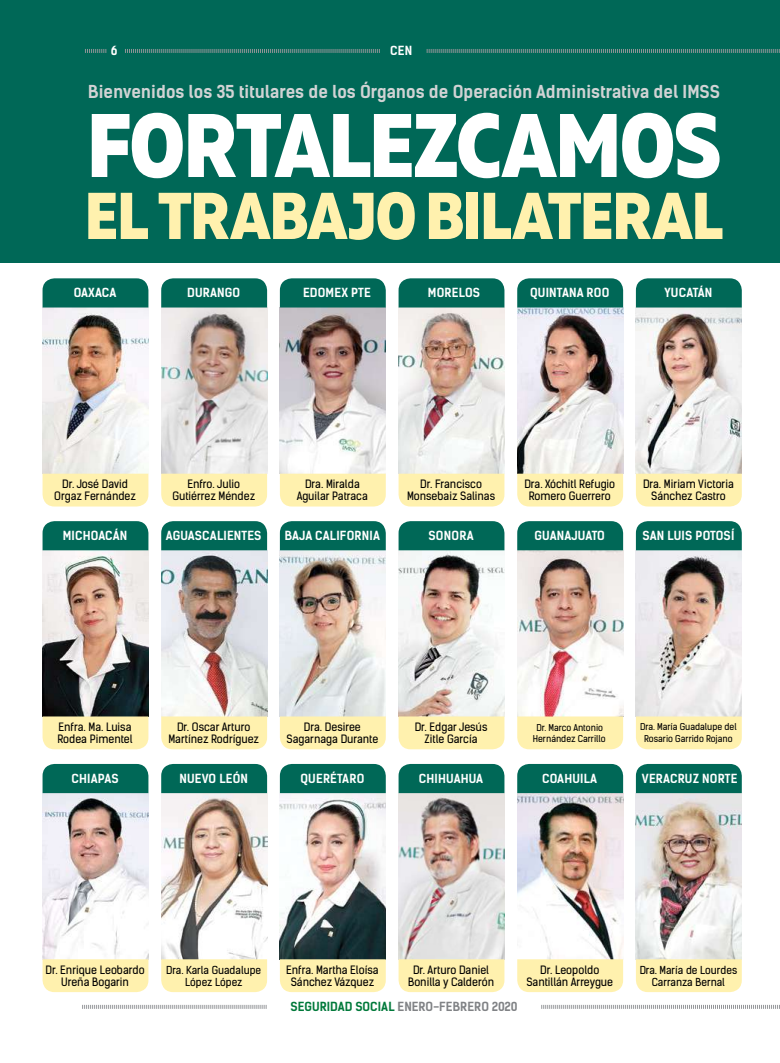
<style>
.page{position:relative;width:780px;height:1063px;background:#fff}
.page>*{position:absolute;margin:0;border:0;box-sizing:border-box;transform-origin:0 0}
.t1{font:800 90px "Muller Narrow";letter-spacing:-.015em;color:#fff}
.t2{font:800 66px "Muller Narrow";letter-spacing:-.01em;color:#fff1ae}
.t3{font:700 17px "Kelson Sans";color:#d1d3d4}
.t4{font:700 12px "Kelson Sans";letter-spacing:.015em;color:#fff}
.t5{font:700 12px "Kelson Sans";letter-spacing:-.005em;color:#808285}
.t6{font:700 12px "Kelson Sans";color:#00793a}
.t7{font:11px/12px "Kelson Sans";color:#000;text-align:center}
.t8{font:10.5px/12px "Kelson Sans";color:#000;text-align:center}
.t9{font:9px/10.8px "Kelson Sans";color:#000;text-align:center}
.s1{color:#00793a}
</style>
<div class="page">
<div style="left:0;top:0;width:780px;height:263px;background:#006857"></div>
<svg style="left:426px;top:49px;width:354px;height:4px"></svg>
<svg style="left:82px;top:1004px;width:698px;height:5px"></svg>
<div style="left:267px;top:999px;width:274px;height:15px;background:#fff"></div>
<svg style="left:85px;top:49px;width:21px;height:4px"></svg>
<svg style="left:125px;top:49px;width:255px;height:4px"></svg>
<img style="left:43px;top:308px;width:105px;height:166px">
<div style="left:43px;top:474px;width:105px;height:33px;background:#fff1ae"></div>
<svg style="left:43px;top:278px;width:105px;height:30px;background:#0a6e5e"></svg>
<img style="left:161px;top:308px;width:106px;height:166px">
<div style="left:161px;top:474px;width:106px;height:33px;background:#fff1ae"></div>
<svg style="left:161px;top:278px;width:106px;height:30px;background:#0b6e5e"></svg>
<img style="left:280px;top:308px;width:106px;height:166px">
<div style="left:280px;top:474px;width:106px;height:33px;background:#fff1ae"></div>
<svg style="left:280px;top:278px;width:106px;height:30px;background:#0b6e5d"></svg>
<img style="left:398px;top:308px;width:106px;height:166px">
<div style="left:398px;top:474px;width:106px;height:33px;background:#fff1ae"></div>
<svg style="left:398px;top:278px;width:106px;height:30px;background:#0c6f5e"></svg>
<img style="left:517px;top:308px;width:106px;height:166px">
<div style="left:517px;top:474px;width:106px;height:33px;background:#fff1ae"></div>
<svg style="left:517px;top:278px;width:106px;height:30px;background:#0b6e5e"></svg>
<img style="left:636px;top:308px;width:105px;height:166px">
<div style="left:636px;top:474px;width:105px;height:33px;background:#fff1ae"></div>
<svg style="left:636px;top:278px;width:105px;height:30px;background:#0a6e5d"></svg>
<img style="left:43px;top:550px;width:105px;height:166px">
<div style="left:43px;top:716px;width:105px;height:33px;background:#fff1ae"></div>
<div style="left:43px;top:521px;width:105px;height:29px;background:#006857"></div>
<img style="left:161px;top:550px;width:106px;height:166px">
<div style="left:161px;top:716px;width:106px;height:33px;background:#fff1ae"></div>
<div style="left:161px;top:521px;width:106px;height:29px;background:#006857"></div>
<img style="left:280px;top:550px;width:106px;height:166px">
<div style="left:280px;top:716px;width:106px;height:33px;background:#fff1ae"></div>
<div style="left:280px;top:521px;width:106px;height:29px;background:#006857"></div>
<img style="left:398px;top:550px;width:106px;height:166px">
<div style="left:398px;top:716px;width:106px;height:33px;background:#fff1ae"></div>
<div style="left:398px;top:521px;width:106px;height:29px;background:#006857"></div>
<img style="left:517px;top:550px;width:106px;height:166px">
<div style="left:517px;top:716px;width:106px;height:33px;background:#fff1ae"></div>
<div style="left:517px;top:521px;width:106px;height:29px;background:#006857"></div>
<img style="left:636px;top:550px;width:105px;height:166px">
<div style="left:636px;top:716px;width:105px;height:33px;background:#fff1ae"></div>
<div style="left:636px;top:521px;width:105px;height:29px;background:#006857"></div>
<img style="left:43px;top:793px;width:105px;height:166px">
<div style="left:43px;top:959px;width:105px;height:33px;background:#fff1ae"></div>
<div style="left:43px;top:764px;width:105px;height:29px;background:#006857"></div>
<img style="left:161px;top:793px;width:106px;height:166px">
<div style="left:161px;top:959px;width:106px;height:33px;background:#fff1ae"></div>
<div style="left:161px;top:764px;width:106px;height:29px;background:#006857"></div>
<img style="left:280px;top:793px;width:106px;height:166px">
<div style="left:280px;top:959px;width:106px;height:33px;background:#fff1ae"></div>
<div style="left:280px;top:764px;width:106px;height:29px;background:#006857"></div>
<img style="left:398px;top:793px;width:106px;height:166px">
<div style="left:398px;top:959px;width:106px;height:33px;background:#fff1ae"></div>
<div style="left:398px;top:764px;width:106px;height:29px;background:#006857"></div>
<img style="left:517px;top:793px;width:106px;height:166px">
<div style="left:517px;top:959px;width:106px;height:33px;background:#fff1ae"></div>
<div style="left:517px;top:764px;width:106px;height:29px;background:#006857"></div>
<img style="left:636px;top:793px;width:105px;height:166px">
<div style="left:636px;top:959px;width:105px;height:33px;background:#fff1ae"></div>
<div style="left:636px;top:764px;width:105px;height:29px;background:#006857"></div>
<p class="t4" style="left:111px;top:43px;width:8px">6</p>
<p class="t4" style="left:390px;top:44px;width:24px">CEN</p>
<h3 class="t3" style="left:88px;top:81px;width:633px">Bienvenidos los 35 titulares de los Órganos de Operación Administrativa del IMSS</h3>
<h1 class="t1" style="left:87px;top:88px;width:635px">FORTALEZCAMOS</h1>
<h2 class="t2" style="left:85px;top:174px;width:639px">EL TRABAJO BILATERAL</h2>
<p class="t4" style="left:74px;top:286px;width:44px">OAXACA</p>
<p class="t4" style="left:187px;top:286px;width:55px">DURANGO</p>
<p class="t4" style="left:303px;top:286px;width:69px">EDOMEX PTE</p>
<p class="t4" style="left:428px;top:286px;width:54px">MORELOS</p>
<p class="t4" style="left:530px;top:286px;width:41px">Quintana</p>
<p class="t4" style="left:586px;top:286px;width:24px">ROO</p>
<p class="t4" style="left:664px;top:286px;width:49px">YU CATÁN</p>
<p class="t7" style="left:54px;top:478px;width:83px">Dr. José David<br>Orgaz Ferná ndez</p>
<p class="t4" style="left:63px;top:528px;width:66px">MICHOACÁN</p>
<p class="t7" style="left:172px;top:478px;width:84px">Enfro. Julio<br>Gutiérrez Méndez</p>
<p class="t4" style="left:166px;top:528px;width:97px">AGUASCALIENTES</p>
<p class="t7" style="left:297px;top:478px;width:72px">Dra. Miralda<br>Aguilar Patraca</p>
<p class="t4" style="left:285px;top:528px;width:97px">BAJA CALIFORNIA</p>
<p class="t7" style="left:407px;top:478px;width:89px">Dr. Francisco<br>Monsebaiz Salinas</p>
<p class="t4" style="left:428px;top:528px;width:47px">SONORA</p>
<p class="t7" style="left:524px;top:478px;width:92px">Dra. Xóchitl Refugio<br>Romero Guerrero</p>
<p class="t4" style="left:534px;top:528px;width:72px">GUANAJUATO</p>
<p class="t7" style="left:643px;top:478px;width:92px">Dra. Miriam Victoria<br>Sá nchez Castro</p>
<p class="t4" style="left:642px;top:528px;width:93px">San luis potos í</p>
<p class="t7" style="left:57px;top:721px;width:77px;text-align:left">Enfra. Ma. Luisa<br>Rodea Pimentel</p>
<p class="t4" style="left:72px;top:771px;width:49px">CHIAPAS</p>
<p class="t7" style="left:168px;top:721px;width:92px">Dr. Oscar Arturo<br>Martínez Rodríguez</p>
<p class="t4" style="left:179px;top:771px;width:70px">NUEVO LEÓ N</p>
<p class="t7" style="left:286px;top:721px;width:93px">Dra. Desiree<br>Sagarnaga Durante</p>
<p class="t4" style="left:300px;top:771px;width:65px">QUERÉTARO</p>
<p class="t7" style="left:414px;top:721px;width:74px">Dr. Edgar Jesús<br>Zitle García</p>
<p class="t4" style="left:419px;top:771px;width:66px">CHIHUAHUA</p>
<p class="t9" style="left:533px;top:722px;width:74px">Dr. Marco Antonio<br>Herná ndez Carrillo</p>
<p class="t4" style="left:542px;top:771px;width:9px">coah</p>
<p class="t4" style="left:572px;top:771px;width:26px">uila</p>
<p class="t9" style="left:640px;top:721px;width:98px;line-height:12px">Dra. María Guadalupe del<br>Rosario Garrido Rojano</p>
<p class="t4" style="left:642px;top:771px;width:97px">VERACRUZ NORTE</p>
<p class="t7" style="left:46px;top:964px;width:101px">Dr. Enrique Leobardo<br>Ureña Bogarin</p>
<p class="t8" style="left:166px;top:964px;width:96px">Dra. Karla Guadalupe<br>López López</p>
<p class="t7" style="left:286px;top:964px;width:94px">Enfra. Martha Eloísa<br>Sá nchez Vázquez</p>
<p class="t7" style="left:408px;top:964px;width:87px">Dr. Arturo Daniel<br>Bonilla y Calderón</p>
<p class="t6" style="left:290px;top:999px;width:44px">seguridad</p>
<p class="t6" style="left:355px;top:999px;width:8px">socia</p>
<p class="t5" style="left:388px;top:999px;width:131px"><span class="s1">l</span> enero-febrero 2020</p>
<p class="t7" style="left:526px;top:964px;width:88px">Dr. Leopoldo<br>Santillán Arreygue</p>
<p class="t8" style="left:639px;top:964px;width:99px">Dra. María de Lourdes<br>Carranza Bernal</p>
</div>
